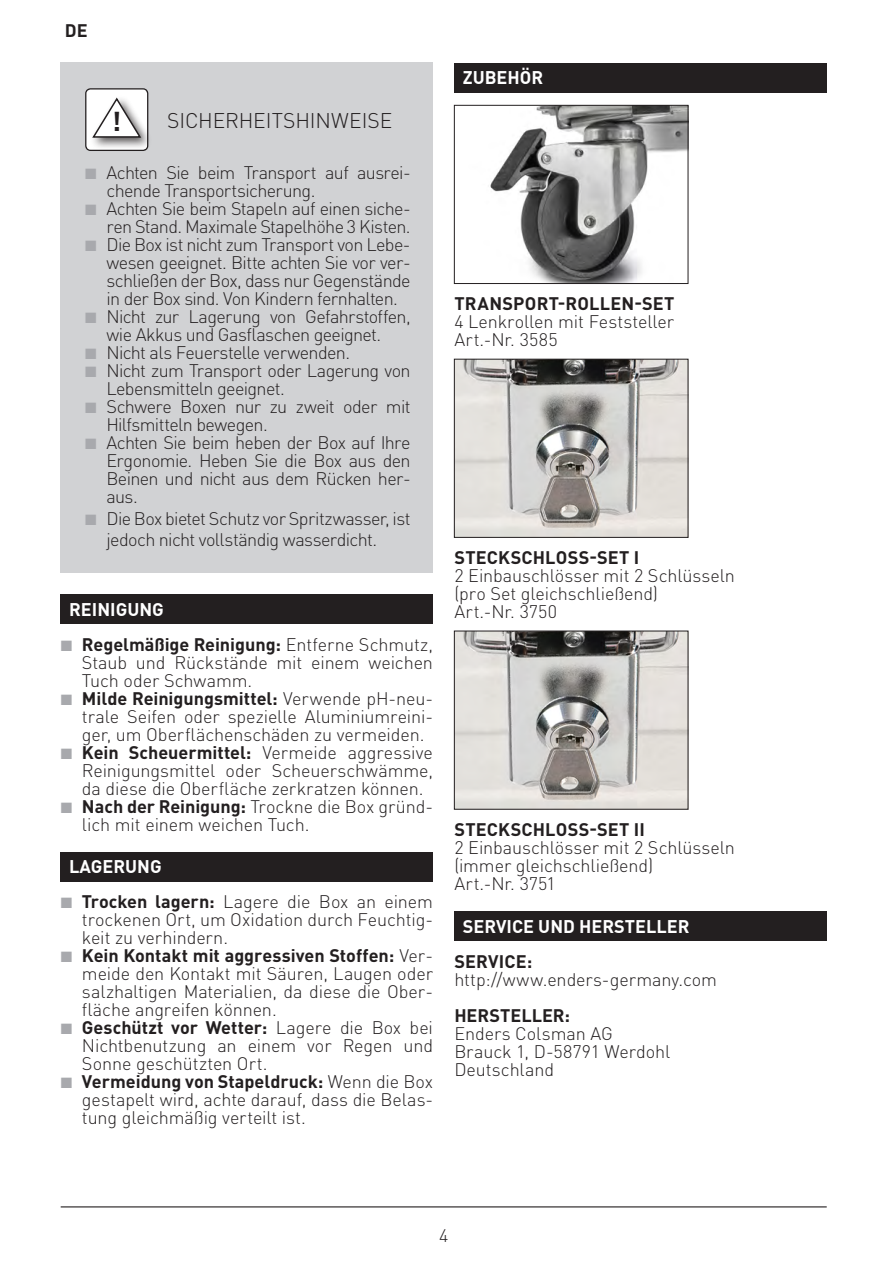
<style>
.page{position:relative;width:891px;height:1265px;background:#fff}
.page>*{position:absolute;margin:0;border:0;box-sizing:border-box;transform-origin:0 0}
.t1{font:700 27px "DIN Pro";color:#231f20}
.t2{font:300 21px "DIN Pro";letter-spacing:-.005em;color:#231f20}
.t3{font:300 18px/18px "DIN Pro";letter-spacing:-.01em;color:#231f20}
.t4{font:300 18px/18px "DIN Pro";letter-spacing:-.035em;color:#231f20}
.t5{font:700 18px "DIN Pro";letter-spacing:.01em;color:#231f20}
.t6{font:700 18px "DIN Offc";color:#fff}
.s1{font-weight:700}
</style>
<div class="page">
<hr style="left:61px;top:1206px;width:765px;height:1px;background:#231f20">
<div style="left:61px;top:63px;width:372px;height:510px;background:#d1d2d4"></div>
<div style="left:90px;top:95px;width:62px;height:55px;background:#231f20;opacity:.75"></div>
<svg style="left:85px;top:88px;width:63px;height:63px;background:#d6d5d6"></svg>
<div style="left:61px;top:594px;width:372px;height:30px;background:#231f20"></div>
<div style="left:61px;top:852px;width:372px;height:30px;background:#231f20"></div>
<div style="left:454px;top:63px;width:372px;height:30px;background:#231f20"></div>
<img style="left:490px;top:107px;width:196px;height:175px">
<div style="left:454px;top:105px;width:234px;height:179px;border:1px solid #231f20"></div>
<div style="left:454px;top:911px;width:372px;height:30px;background:#231f20"></div>
<img style="left:456px;top:361px;width:230px;height:175px">
<div style="left:454px;top:359px;width:234px;height:179px;border:1px solid #231f20"></div>
<img style="left:456px;top:633px;width:230px;height:174px">
<div style="left:454px;top:631px;width:234px;height:178px;border:1px solid #231f20"></div>
<p class="t5" style="left:65px;top:18px;width:24px">DE</p>
<h1 class="t1" style="left:112px;top:103px;width:11px">!</h1>
<p class="t2" style="left:167px;top:106px;width:226px">SICHERHEITSHINWEISE</p>
<p class="t4" style="left:106px;top:163px;width:306px">Achten Sie beim Transport auf ausrei&shy;chende Transportsicherung.<br>Achten Sie beim Stapeln auf einen siche&shy;ren Stand. Maximale Stapelhöhe 3 Kisten.<br>Die Box ist nicht zum Transport von Lebe&shy;wesen geeignet. Bitte achten Sie vor ver&shy;schließen der Box, dass nur Gegenstände in der Box sind. Von Kindern fernhalten.<br>Nicht zur Lagerung von Gefahrstoffen, wie Akkus und Gasflaschen geeignet.<br>Nicht als Feuerstelle verwenden.<br>Nicht zum Transport oder Lagerung von Lebensmitteln geeignet.<br>Schwere Boxen nur zu zweit oder mit Hilfsmitteln bewegen.<br>Achten Sie beim heben der Box auf Ihre Ergonomie. Heben Sie die Box aus den Beinen und nicht aus dem Rücken her&shy;aus.</p>
<p class="t4" style="left:106px;top:507px;width:306px;line-height:21.6px">Die Box bietet Schutz vor Spritzwasser, ist jedoch nicht vollständig wasserdicht.</p>
<p class="t6" style="left:69px;top:597px;width:96px">REINIGUNG</p>
<p class="t3" style="left:82px;top:634px;width:352px"><span class="s1">Regelmäßige Reinigung:</span> Entferne Schmutz, Staub und Rückstände mit einem weichen Tuch oder Schwamm.<br><span class="s1">Milde Reinigungsmittel:</span> Verwende pH-neu&shy;trale Seifen oder spezielle Aluminiumreini&shy;ger, um Oberflächenschäden zu vermeiden.<br><span class="s1">Kein Scheuermittel:</span> Vermeide aggressive Reinigungsmittel oder Scheuerschwämme, da diese die Oberfläche zerkratzen können.<br><span class="s1">Nach der Reinigung:</span> Trockne die Box gründ&shy;lich mit einem weichen Tuch.</p>
<p class="t6" style="left:69px;top:855px;width:94px">LAGERUNG</p>
<p class="t3" style="left:82px;top:892px;width:352px"><span class="s1">Trocken lagern:</span> Lagere die Box an einem trockenen Ort, um Oxidation durch Feuchtig&shy;keit zu verhindern.<br><span class="s1">Kein Kontakt mit aggressiven Stoffen:</span> Ver&shy;meide den Kontakt mit Säuren, Laugen oder salzhaltigen Materialien, da diese die Ober&shy;fläche angreifen können.<br><span class="s1">Geschützt vor Wetter:</span> Lagere die Box bei Nichtbenutzung an einem vor Regen und Sonne geschützten Ort.<br><span class="s1">Vermeidung von Stapeldruck:</span> Wenn die Box gestapelt wird, achte darauf, dass die Belas&shy;tung gleichmäßig verteilt ist.</p>
<p class="t6" style="left:462px;top:66px;width:82px">ZUBEHÖR</p>
<p class="t5" style="left:454px;top:292px;width:221px">TRANSPORT-ROLLEN-SET</p>
<p class="t3" style="left:454px;top:312px;width:221px">4 Lenkrollen mit Feststeller<br>Art.-Nr. 3585</p>
<p class="t5" style="left:454px;top:546px;width:186px">STECKSCHLOSS-SET I</p>
<p class="t3" style="left:454px;top:566px;width:282px">2 Einbauschlösser mit 2 Schlüsseln (pro Set gleichschließend)<br>Art.-Nr. 3750</p>
<p class="t5" style="left:454px;top:817px;width:192px">STECKSCHLOSS-SET II</p>
<p class="t3" style="left:454px;top:838px;width:282px">2 Einbauschlösser mit 2 Schlüsseln (immer gleichschließend)<br>Art.-Nr. 3751</p>
<p class="t6" style="left:462px;top:914px;width:228px">SERVICE UND HERSTELLER</p>
<p class="t5" style="left:454px;top:949px;width:79px">SERVICE:</p>
<p class="t3" style="left:454px;top:969px;width:264px">http://www.enders-germany.com</p>
<p class="t5" style="left:454px;top:1003px;width:117px">HERSTELLER:</p>
<p class="t3" style="left:454px;top:1023px;width:217px">Enders Colsman AG<br>Brauck 1, D-58791 Werdohl<br>Deutschland</p>
<p class="t3" style="left:439px;top:1226px;width:11px">4</p>
</div>
